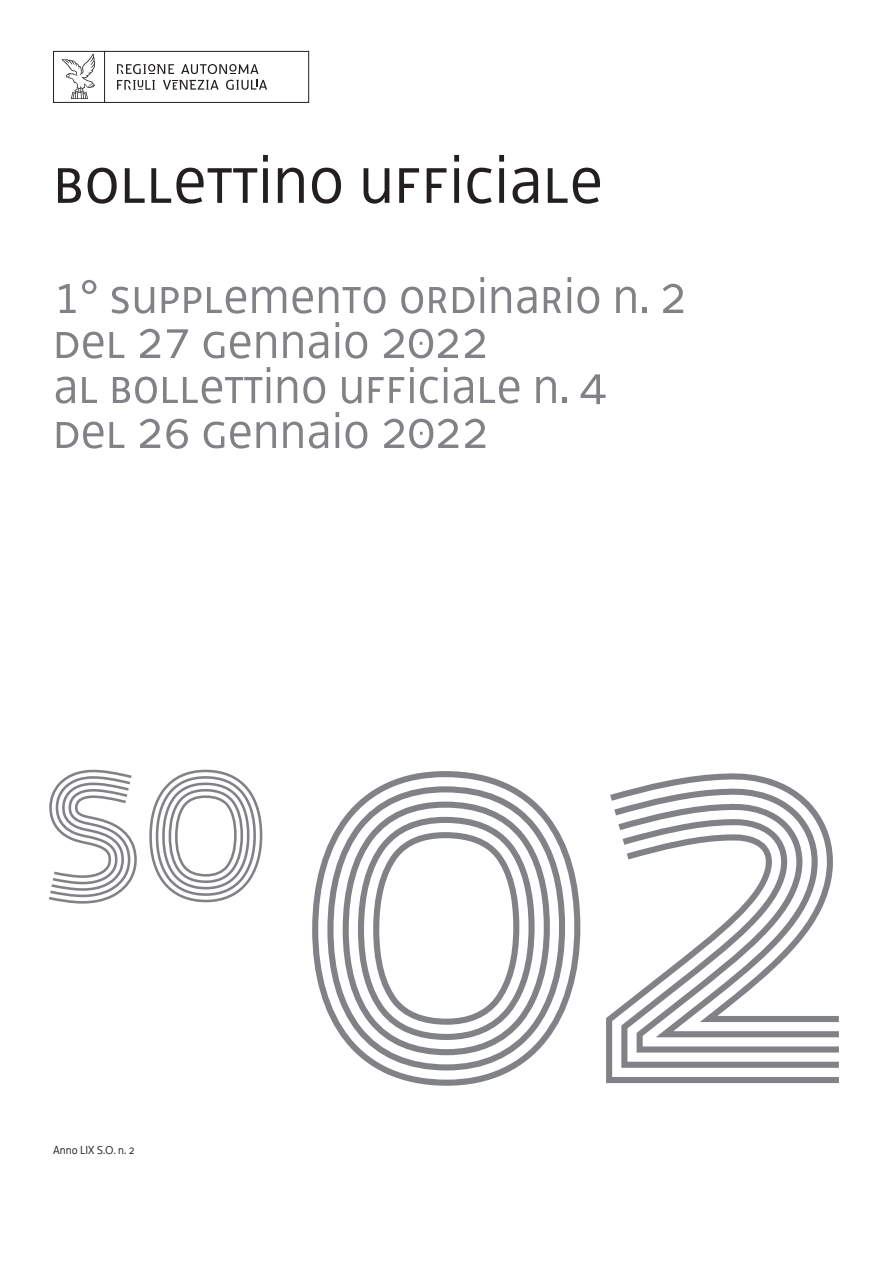
<style>
.page{position:relative;width:893px;height:1263px;background:#fff}
.page>*{position:absolute;margin:0;border:0;box-sizing:border-box;transform-origin:0 0}
.t1{font:72px "Decima UNI";color:#231f20}
.t2{font:54px/45px "Decima UNI";color:#808285}
.t3{font:12px "Decima WE";color:#231f20}
</style>
<div class="page">
<div style="left:53px;top:51px;width:52px;height:52px;border:1px solid #231f20"></div>
<div style="left:104px;top:51px;width:205px;height:52px;border:1px solid #231f20"></div>
<svg style="left:62px;top:54px;width:33px;height:45px"></svg>
<svg style="left:181px;top:64px;width:77px;height:10px"></svg>
<svg style="left:117px;top:64px;width:57px;height:10px"></svg>
<svg style="left:226px;top:80px;width:41px;height:10px"></svg>
<svg style="left:117px;top:80px;width:38px;height:10px"></svg>
<svg style="left:163px;top:80px;width:56px;height:10px"></svg>
<svg style="left:49px;top:770px;width:88px;height:134px"></svg>
<svg style="left:149px;top:769px;width:114px;height:134px"></svg>
<svg style="left:312px;top:771px;width:268px;height:315px"></svg>
<svg style="left:327px;top:786px;width:238px;height:284px"></svg>
<svg style="left:343px;top:801px;width:207px;height:254px"></svg>
<svg style="left:358px;top:817px;width:177px;height:223px"></svg>
<svg style="left:610px;top:773px;width:179px;height:28px"></svg>
<svg style="left:614px;top:787px;width:195px;height:29px"></svg>
<svg style="left:618px;top:802px;width:203px;height:28px"></svg>
<svg style="left:621px;top:818px;width:207px;height:15px"></svg>
<svg style="left:606px;top:833px;width:233px;height:250px"></svg>
<h1 class="t1" style="left:53px;top:137px;width:552px">BOLLETTINO UFFICIALE</h1>
<p class="t2" style="left:53px;top:273px;width:635px">1° sUPPLEmenTO ORDINARIO n. 2<br>DEL 27 GENNAIO 2022<br>AL BOLLETTINO UFFICIALE N. 4<br>DEL 26 gennaio 2022</p>
<p class="t3" style="left:53px;top:1142px;width:83px">Anno LIX S.O. n. 2</p>
</div>
